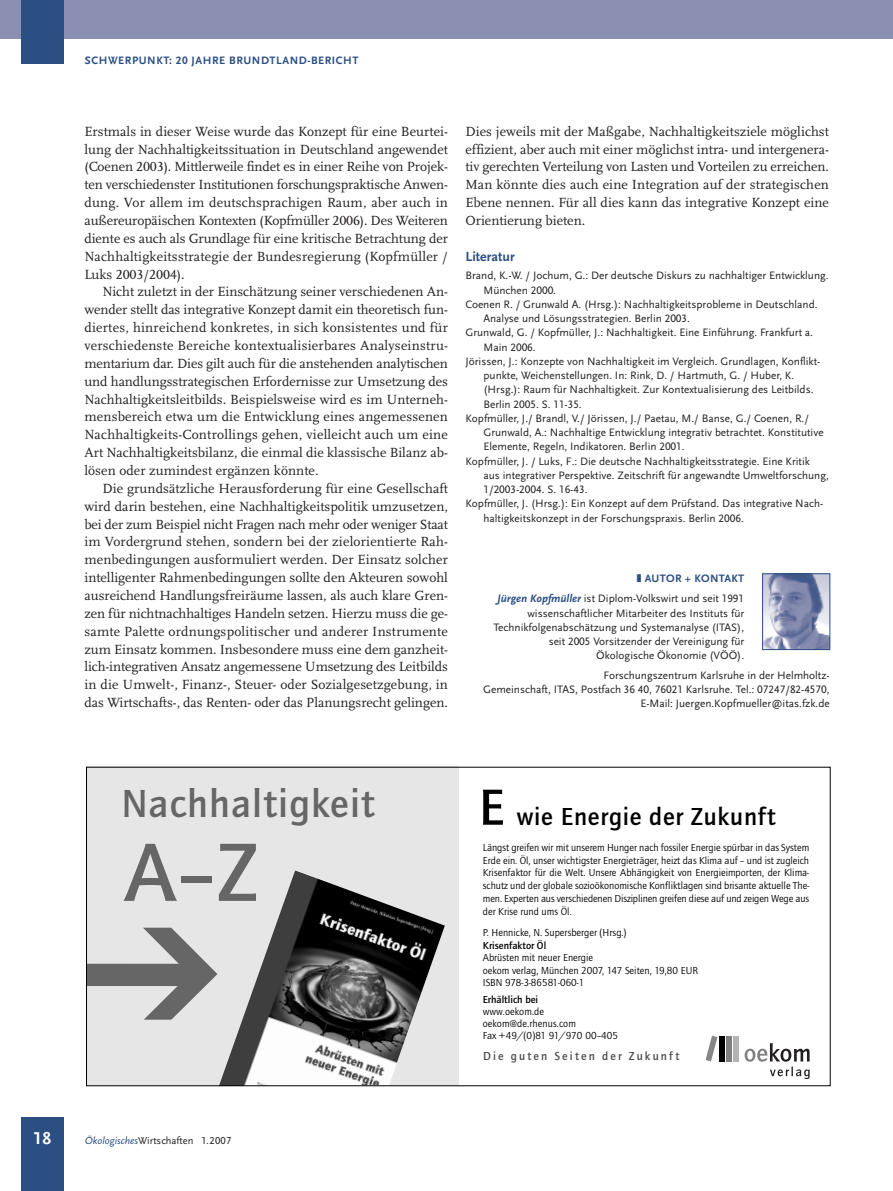
<style>
.page{position:relative;width:893px;height:1191px;background:#fff}
.page>*{position:absolute;margin:0;border:0;box-sizing:border-box;transform-origin:0 0}
.t1{font:85.5px "Quay Itc T Bold+HLMFIK";color:#666}
.t2{font:40.5px "Quay Itc T Bold+HLMFIK";letter-spacing:.03em;color:#666}
.t3{font:25.5px "Quay Itc T Bold+HLMFIK";letter-spacing:.025em;color:#000}
.t4{font:700 17.85px "Scala Sans LF";color:#fff}
.t5{font:13.8px/17.9px "Scala LF";letter-spacing:.005em;color:#231f20;text-align:justify}
.t6{font:700 13.8px "Scala Sans LF";letter-spacing:.005em;color:#2b4e83}
.t7{font:12px "Quay Itc T Bold+HLMFIK";letter-spacing:.175em;color:#4d4d4d}
.t8{font:11.25px/14.2px "Scala Sans LF";color:#231f20;text-align:right}
.t9{font:700 11.25px "Scala Sans LF";letter-spacing:.05em;color:#2b4e83}
.t10{font:10.5px/12.8px "Quay Itc T Book+KQLIIM";color:#000}
.t11{font:10.5px "Scala Sans LF";color:#231f20}
.t12{font:10.5px "Quay Itc T Bold+HLMFIK";color:#000}
.s1{color:#2b4e83}
.s2{font-weight:700;color:#2b4e83}
.s3{font-weight:700;font-style:italic;color:#2b4e83}
.s4{font-style:italic;color:#2b4e83}
.s5{font-size:52.5px}
</style>
<div class="page">
<div style="left:0;top:1px;width:893px;height:38px;background:#8b90b3"></div>
<div style="left:21px;top:1117px;width:43px;height:74px;background:#2b4e83"></div>
<div style="left:21px;top:1px;width:43px;height:63px;background:#2b4e83"></div>
<div style="left:86px;top:767px;width:372px;height:319px;background:#e6e6e6"></div>
<div style="left:733px;top:1036px;width:6px;height:25px;background:#b3b3b3"></div>
<div style="left:726px;top:1036px;width:6px;height:25px;background:#808080"></div>
<div style="left:719px;top:1036px;width:5px;height:25px;background:#000"></div>
<svg style="left:705px;top:1035px;width:12px;height:26px"></svg>
<svg style="left:745px;top:1043px;width:65px;height:36px"></svg>
<svg style="left:88px;top:927px;width:129px;height:92px"></svg>
<img style="left:219px;top:870px;width:226px;height:214px">
<img style="left:764px;top:575px;width:64px;height:73px">
<div style="left:762px;top:573px;width:68px;height:77px;border:1px solid #2b4e83"></div>
<p class="t4" style="left:33px;top:1130px;width:20px">18</p>
<p class="t9" style="left:85px;top:56px;width:275px">SCHWERPUNKT: 20 JAHRE BRUNDTLAND-BERICHT</p>
<p class="t5" style="left:84px;top:123px;width:365px">Erstmals in dieser Weise wurde das Konzept für eine Beurtei&shy;lung der Nachhaltigkeitssituation in Deutschland angewendet (Coenen 2003). Mittlerweile findet es in einer Reihe von Projek&shy;ten verschiedenster Institutionen forschungspraktische Anwen&shy;dung. Vor allem im deutschsprachigen Raum, aber auch in außereuropäischen Kontexten (Kopfmüller 2006). Des Weiteren diente es auch als Grundlage für eine kritische Betrachtung der Nachhaltigkeitsstrategie der Bundesregierung (Kopfmüller / Luks 2003/2004).</p>
<p class="t5" style="left:84px;top:284px;width:365px;text-indent:18px">Nicht zuletzt in der Einschätzung seiner verschiedenen An&shy;wender stellt das integrative Konzept damit ein theoretisch fun&shy;diertes, hinreichend konkretes, in sich konsistentes und für verschiedenste Bereiche kontextualisierbares Analyseinstru&shy;mentarium dar. Dies gilt auch für die anstehenden analytischen und handlungsstrategischen Erfordernisse zur Umsetzung des Nachhaltigkeitsleitbilds. Beispielsweise wird es im Unterneh&shy;mensbereich etwa um die Entwicklung eines angemessenen Nachhaltigkeits-Controllings gehen, vielleicht auch um eine Art Nachhaltigkeitsbilanz, die einmal die klassische Bilanz ab&shy;lösen oder zumindest ergänzen könnte.</p>
<p class="t5" style="left:84px;top:480px;width:365px;text-indent:18px">Die grundsätzliche Herausforderung für eine Gesellschaft wird darin bestehen, eine Nachhaltigkeitspolitik umzusetzen, bei der zum Beispiel nicht Fragen nach mehr oder weniger Staat im Vordergrund stehen, sondern bei der zielorientierte Rah&shy;menbedingungen ausformuliert werden. Der Einsatz solcher intelligenter Rahmenbedingungen sollte den Akteuren sowohl ausreichend Handlungsfreiräume lassen, als auch klare Gren&shy;zen für nichtnachhaltiges Handeln setzen. Hierzu muss die ge&shy;samte Palette ordnungspolitischer und anderer Instrumente zum Einsatz kommen. Insbesondere muss eine dem ganzheit&shy;lich-integrativen Ansatz angemessene Umsetzung des Leitbilds in die Umwelt-, Finanz-, Steuer- oder Sozialgesetzgebung, in das Wirtschafts-, das Renten- oder das Planungsrecht gelingen.</p>
<p class="t5" style="left:465px;top:123px;width:365px">Dies jeweils mit der Maßgabe, Nachhaltigkeitsziele möglichst effizient, aber auch mit einer möglichst intra- und intergenera&shy;tiv gerechten Verteilung von Lasten und Vorteilen zu erreichen.<br>Man könnte dies auch eine Integration auf der strategischen Ebene nennen. Für all dies kann das integrative Konzept eine Orientierung bieten.</p>
<p class="t6" style="left:465px;top:251px;width:51px">Literatur</p>
<p class="t8" style="left:465px;top:269px;width:365px">Brand, K.-W. / Jochum, G.: Der deutsche Diskurs zu nachhaltiger Entwicklung.</p>
<p class="t8" style="left:483px;top:284px;width:74px">München 2000.</p>
<p class="t8" style="left:465px;top:298px;width:354px">Coenen R. / Grunwald A. (Hrsg.): Nachhaltigkeitsprobleme in Deutschland.</p>
<p class="t8" style="left:483px;top:312px;width:208px">Analyse und Lösungsstrategien. Berlin 2003.</p>
<p class="t8" style="left:465px;top:326px;width:349px">Grunwald, G. / Kopfmüller, J.: Nachhaltigkeit. Eine Einführung. Frankfurt a.</p>
<p class="t8" style="left:483px;top:341px;width:54px">Main 2006.</p>
<p class="t8" style="left:465px;top:355px;width:356px">Jörissen, J.: Konzepte von Nachhaltigkeit im Vergleich. Grundlagen, Konflikt-</p>
<p class="t8" style="left:483px;top:369px;width:312px">punkte, Weichenstellungen. In: Rink, D. / Hartmuth, G. / Huber, K.</p>
<p class="t8" style="left:483px;top:383px;width:332px">(Hrsg.): Raum für Nachhaltigkeit. Zur Kontextualisierung des Leitbilds.</p>
<p class="t8" style="left:483px;top:398px;width:100px">Berlin 2005. S. 11-35.</p>
<p class="t8" style="left:465px;top:412px;width:345px">Kopfmüller, J./ Brandl, V./ Jörissen, J./ Paetau, M./ Banse, G./ Coenen, R./</p>
<p class="t8" style="left:483px;top:426px;width:342px">Grunwald, A.: Nachhaltige Entwicklung integrativ betrachtet. Konstitutive</p>
<p class="t8" style="left:483px;top:440px;width:203px">Elemente, Regeln, Indikatoren. Berlin 2001.</p>
<p class="t8" style="left:465px;top:455px;width:346px">Kopfmüller, J. / Luks, F.: Die deutsche Nachhaltigkeitsstrategie. Eine Kritik</p>
<p class="t8" style="left:483px;top:469px;width:347px">aus integrativer Perspektive. Zeitschrift für angewandte Umweltforschung,</p>
<p class="t8" style="left:483px;top:483px;width:106px">1/2003-2004. S. 16-43.</p>
<p class="t8" style="left:465px;top:497px;width:359px">Kopfmüller, J. (Hrsg.): Ein Konzept auf dem Prüfstand. Das integrative Nach-</p>
<p class="t8" style="left:483px;top:512px;width:262px">haltigkeitskonzept in der Forschungspraxis. Berlin 2006.</p>
<p class="t8" style="left:498px;top:570px;width:248px;line-height:20px"><span class="s1">❚</span> <span class="s2">AUTOR + KONTAKT<br></span><span class="s3">Jürgen Kopfmüller</span> ist Diplom-Volkswirt und seit 1991</p>
<p class="t8" style="left:493px;top:607px;width:252px">wissenschaftlicher Mitarbeiter des Instituts für Technikfolgenabschätzung und Systemanalyse (ITAS), seit 2005 Vorsitzender der Vereinigung für Ökologische Ökonomie (VÖÖ).</p>
<p class="t8" style="left:483px;top:669px;width:348px">Forschungszentrum Karlsruhe in der Helmholtz-<br>Gemeinschaft, ITAS, Postfach 36 40, 76021 Karlsruhe. Tel.: 07247/82-4570,<br>E-Mail: Juergen.Kopfmueller@itas.fzk.de</p>
<h2 class="t2" style="left:121px;top:788px;width:255px">Nachhaltigkeit</h2>
<h1 class="t1" style="left:125px;top:841px;width:135px">A–Z</h1>
<p class="t11" style="left:85px;top:1136px;width:148px"><span class="s4">Ökologisches</span>Wirtschaften 1.2007</p>
<h3 class="t3" style="left:479px;top:807px;width:298px"><span class="s5">E</span> wie Energie der Zukunft</h3>
<p class="t10" style="left:483px;top:842px;width:328px;text-align:justify">Längst greifen wir mit unserem Hunger nach fossiler Energie spürbar in das System Erde ein. Öl, unser wichtigster Energieträger, heizt das Klima auf – und ist zugleich Krisenfaktor für die Welt. Unsere Abhängigkeit von Energieimporten, der Klima&shy;schutz und der globale sozioökonomische Konfliktlagen sind brisante aktuelle The&shy;men. Experten aus verschiedenen Disziplinen greifen diese auf und zeigen Wege aus der Krise rund ums Öl.</p>
<p class="t10" style="left:483px;top:927px;width:145px">P. Hennicke, N. Supersberger (Hrsg.)</p>
<p class="t12" style="left:483px;top:941px;width:65px">Krisenfaktor Öl</p>
<p class="t10" style="left:483px;top:952px;width:217px">Abrüsten mit neuer Energie<br>oekom verlag, München 2007, 147 Seiten, 19,80 EUR<br>ISBN 978-3-86581-060-1</p>
<p class="t12" style="left:483px;top:995px;width:57px">Erhältlich bei</p>
<p class="t10" style="left:483px;top:1006px;width:137px;line-height:12px">www.oekom.de oekom@de.rhenus.com<br>Fax +49/(0)81 91/970 00–405</p>
<p class="t7" style="left:483px;top:1051px;width:198px">Die guten Seiten der Zukunft</p>
</div>
